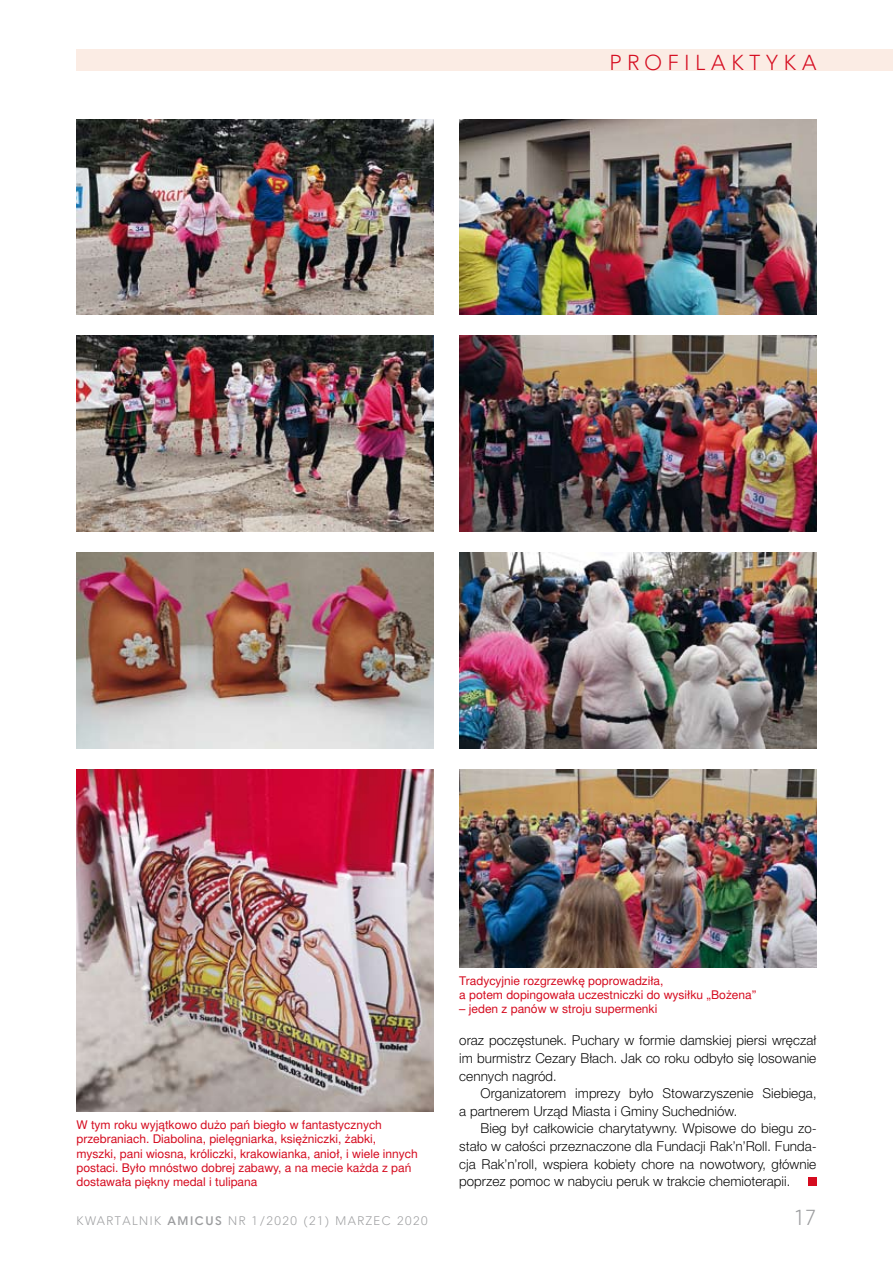
<style>
.page{position:relative;width:893px;height:1263px;background:#fff}
.page>*{position:absolute;margin:0;border:0;box-sizing:border-box;transform-origin:0 0}
.t1{font:21px "Straight EFN";letter-spacing:.28em;color:#d50b1f}
.t2{font:21px "Straight EFN";color:#9c9d9f}
.t3{font:13.5px/17.5px "Switzer EFN Light";color:#000;text-align:justify}
.t4{font:12px/14.4px "Switzer EFN";color:#d50b1f}
.t5{font:12px "Straight EFN";letter-spacing:.13em;color:#9c9d9f}
.t6{font:700 12px "Straight EFN";letter-spacing:.13em;color:#9c9d9f}
.s1{font-weight:400}
</style>
<div class="page">
<div style="left:77px;top:49px;width:816px;height:21px;background:#fbece4"></div>
<div style="left:808px;top:1178px;width:8px;height:8px;background:#d50b1f"></div>
<img style="left:459px;top:119px;width:357px;height:196px">
<img style="left:459px;top:553px;width:357px;height:195px">
<img style="left:459px;top:336px;width:357px;height:195px">
<img style="left:459px;top:770px;width:357px;height:197px">
<img style="left:77px;top:119px;width:357px;height:196px">
<img style="left:77px;top:770px;width:357px;height:341px">
<img style="left:77px;top:336px;width:357px;height:195px">
<img style="left:77px;top:553px;width:357px;height:195px">
<h1 class="t1" style="left:610px;top:50px;width:208px">PROFILAKTYKA</h1>
<p class="t4" style="left:77px;top:1117px;width:343px">W tym roku wyjątkowo dużo pań biegło w fantastycznych przebraniach. Diabolina, pielęgniarka, księżniczki, żabki, myszki, pani wiosna, króliczki, krakowianka, anioł, i wiele innych postaci. Było mnóstwo dobrej zabawy, a na mecie każda z pań dostawała piękny medal i tulipana</p>
<p class="t4" style="left:459px;top:973px;width:298px">Tradycyjnie rozgrzewkę poprowadziła,<br>a potem dopingowała uczestniczki do wysiłku „Bożena”</p>
<p class="t4" style="left:459px;top:1002px;width:200px">– jeden z panów w stroju supermenki</p>
<p class="t3" style="left:459px;top:1032px;width:359px">oraz poczęstunek. Puchary w formie damskiej piersi wręczał im burmistrz Cezary Błach. Jak co roku odbyło się losowanie cennych nagród.</p>
<p class="t3" style="left:459px;top:1084px;width:359px;text-indent:21px">Organizatorem imprezy było Stowarzyszenie Siebiega, a partnerem Urząd Miasta i Gminy Suchedniów.</p>
<p class="t3" style="left:459px;top:1120px;width:359px;text-indent:21px">Bieg był całkowicie charytatywny. Wpisowe do biegu zo&shy;stało w całości przeznaczone dla Fundacji Rak’n’Roll. Funda&shy;cja Rak’n’roll, wspiera kobiety chore na nowotwory, głównie poprzez pomoc w nabyciu peruk w trakcie chemioterapii.</p>
<p class="t5" style="left:77px;top:1213px;width:18px">KWARTALNI</p>
<p class="t6" style="left:154px;top:1213px;width:83px"><span class="s1">K</span> AMICUS <span class="s1">NR</span></p>
<p class="t5" style="left:252px;top:1213px;width:178px">1/2020 (21) MARZEC 2020</p>
<h1 class="t2" style="left:794px;top:1205px;width:24px">17</h1>
</div>
